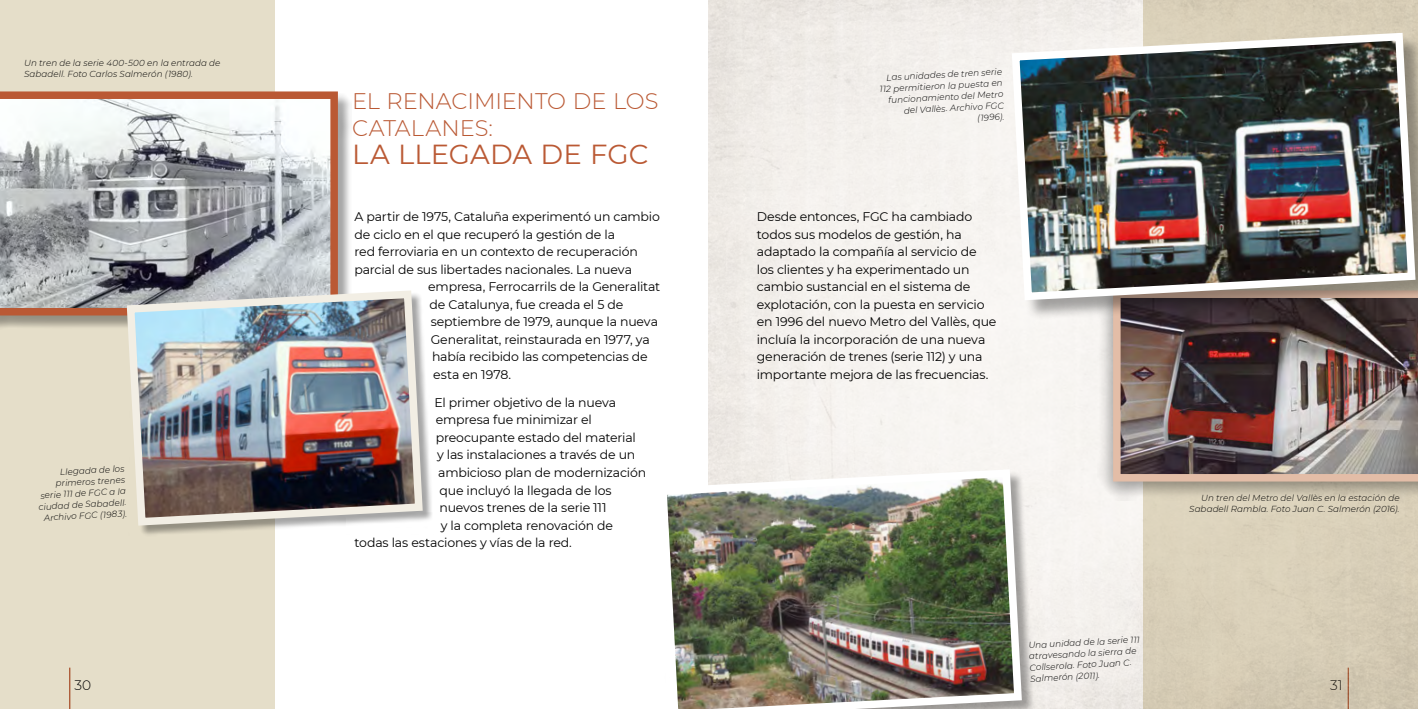
<style>
.page{position:relative;width:1418px;height:709px;background:#fff}
.page>*{position:absolute;margin:0;border:0;box-sizing:border-box;transform-origin:0 0}
.t1{font:27.5px "Montserrat";letter-spacing:.005em;color:#ba5934}
.t2{font:300 22.5px/27.5px "Montserrat";letter-spacing:-.005em;color:#ba5934}
.t3{font:300 13.75px "Montserrat";color:#000}
.t4{font:12.5px/17.5px "Montserrat";letter-spacing:-.015em;color:#000}
.t5{font:italic 300 8.75px/11.2px "Montserrat";letter-spacing:.005em;color:#000;text-align:right}
</style>
<div class="page">
<div style="left:0;top:0;width:275px;height:709px;background:#e5dec9"></div>
<div style="left:1143px;top:0;width:274px;height:709px;background:#d8cfb8"></div>
<div style="left:0;top:93px;width:352px;height:237px;background:#000;opacity:.35"></div>
<svg style="left:0;top:91px;width:338px;height:224px;background:#b6b3b3"></svg>
<div style="left:129px;top:292px;width:305px;height:244px;background:#000;opacity:.35"></div>
<img style="left:123px;top:286px;width:303px;height:243px">
<div style="left:661px;top:471px;width:375px;height:238px;background:#000;opacity:.35"></div>
<img style="left:661px;top:465px;width:364px;height:244px">
<div style="left:1097px;top:283px;width:320px;height:218px;background:#000;opacity:.35"></div>
<img style="left:1113px;top:321px;width:304px;height:160px">
<div style="left:1013px;top:34px;width:404px;height:287px;background:#000;opacity:.35"></div>
<img style="left:1007px;top:29px;width:410px;height:275px">
<p class="t5" style="left:24px;top:57px;width:198px;text-align:left">Un tren de la serie 400-500 en la entrada de<br>Sabadell. Foto Carlos Salmerón (1980).</p>
<p class="t5" style="left:37px;top:467px;width:89px;rotate:-3deg">Llegada de los primeros trenes serie 111 de FGC a la ciudad de Sabadell.<br>Archivo FGC (1983).</p>
<h2 class="t2" style="left:352px;top:86px;width:308px">EL RENACIMIENTO DE LOS<br>CATALANES:</h2>
<h1 class="t1" style="left:352px;top:135px;width:298px">LA LLEGADA DE FGC</h1>
<p class="t4" style="left:354px;top:208px;width:307px">A partir de 1975, Cataluña experimentó un cambio</p>
<p class="t4" style="left:354px;top:225px;width:262px">de ciclo en el que recuperó la gestión de la</p>
<p class="t4" style="left:354px;top:243px;width:285px">red ferroviaria en un contexto de recuperación</p>
<p class="t4" style="left:354px;top:260px;width:279px">parcial de sus libertades nacionales. La nueva</p>
<p class="t4" style="left:428px;top:278px;width:233px">empresa, Ferrocarrils de la Generalitat</p>
<p class="t4" style="left:429px;top:295px;width:195px">de Catalunya, fue creada el 5 de</p>
<p class="t4" style="left:431px;top:313px;width:229px">septiembre de 1979, aunque la nueva</p>
<p class="t4" style="left:431px;top:330px;width:220px">Generalitat, reinstaurada en 1977, ya</p>
<p class="t4" style="left:432px;top:348px;width:217px">había recibido las competencias de</p>
<p class="t4" style="left:433px;top:365px;width:79px">esta en 1978.</p>
<p class="t4" style="left:434px;top:393px;width:183px">El primer objetivo de la nueva</p>
<p class="t4" style="left:436px;top:411px;width:157px">empresa fue minimizar el</p>
<p class="t4" style="left:436px;top:428px;width:201px">preocupante estado del material</p>
<p class="t4" style="left:437px;top:446px;width:200px">y las instalaciones a través de un</p>
<p class="t4" style="left:438px;top:463px;width:209px">ambicioso plan de modernización</p>
<p class="t4" style="left:439px;top:481px;width:173px">que incluyó la llegada de los</p>
<p class="t4" style="left:439px;top:498px;width:168px">nuevos trenes de la serie 111</p>
<p class="t4" style="left:441px;top:516px;width:174px">y la completa renovación de</p>
<p class="t4" style="left:354px;top:533px;width:219px">todas las estaciones y vías de la red.</p>
<p class="t5" style="left:879px;top:72px;width:124px;rotate:-3deg">Las unidades de tren serie<br>112 permitieron la puesta en funcionamiento del Metro del Vallès. Archivo FGC (1996).</p>
<p class="t4" style="left:756px;top:208px;width:241px">Desde entonces, FGC ha cambiado todos sus modelos de gestión, ha adaptado la compañía al servicio de los clientes y ha experimentado un cambio sustancial en el sistema de explotación, con la puesta en servicio en 1996 del nuevo Metro del Vallès, que incluía la incorporación de una nueva generación de trenes (serie 112) y una importante mejora de las frecuencias.</p>
<p class="t5" style="left:1189px;top:491px;width:212px">Un tren del Metro del Vallès en la estación de<br>Sabadell Rambla. Foto Juan C. Salmerón (2016).</p>
<p class="t5" style="left:1028px;top:639px;width:113px;text-align:left;rotate:-3deg">Una unidad de la serie 111 atravesando la sierra de<br>Collserola. Foto Juan C.<br>Salmerón (2011).</p>
<p class="t3" style="left:74px;top:675px;width:18px">30</p>
<p class="t3" style="left:1330px;top:675px;width:14px">31</p>
</div>
